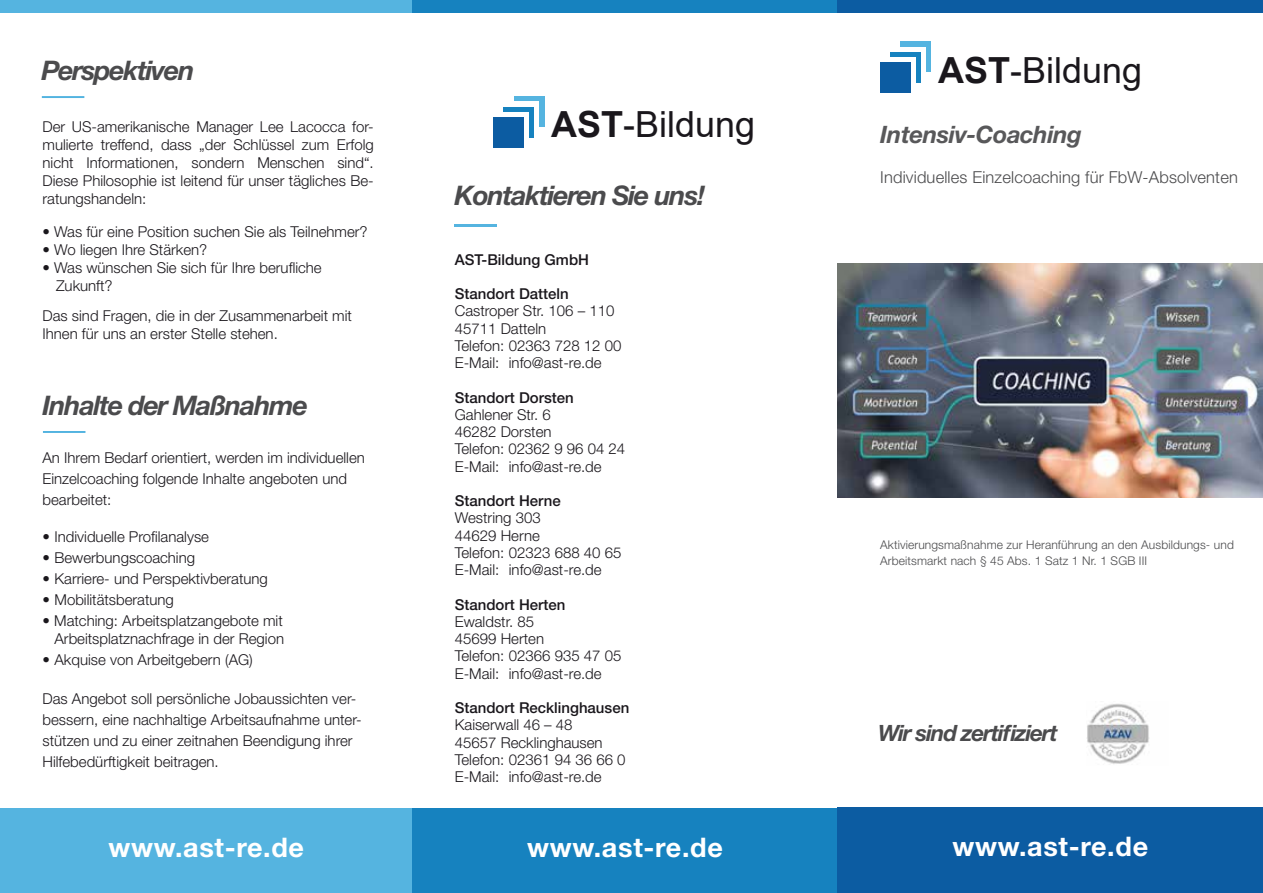
<style>
.page{position:relative;width:1263px;height:893px;background:#fff}
.page>*{position:absolute;margin:0;border:0;box-sizing:border-box;transform-origin:0 0}
.t1{font:36px "Arial";color:#1a171c}
.t2{font:700 28.5px "Helvetica Neue LT Std";color:#fff}
.t3{font:italic 700 27px "Helvetica Neue LT Std";letter-spacing:-.05em;color:#4b4b4d}
.t4{font:700 27px "Helvetica Neue LT Std";letter-spacing:.025em;color:#fff}
.t5{font:italic 700 24px "Helvetica Neue LT Std";letter-spacing:-.02em;color:#58585a}
.t6{font:italic 700 22.5px "Helvetica Neue LT Std";letter-spacing:-.05em;color:#4b4b4d}
.t7{font:300 16.5px "Helvetica Neue LT Std";letter-spacing:.01em;color:#4b4b4d}
.t8{font:300 15px/17.2px "Helvetica Neue LT Std";color:#1a171c}
.t9{font:500 15px "Helvetica Neue LT Std";color:#1a171c}
.t10{font:300 12px/16.5px "Helvetica Neue LT Std";letter-spacing:.01em;color:#4b4b4d}
.s1{font-weight:700}
</style>
<div class="page">
<div style="left:0;top:0;width:416px;height:13px;background:#55b4e0"></div>
<div style="left:412px;top:0;width:427px;height:13px;background:#1682bf"></div>
<div style="left:0;top:808px;width:416px;height:85px;background:#55b4e0"></div>
<div style="left:412px;top:808px;width:427px;height:85px;background:#1682bf"></div>
<hr style="left:43px;top:431px;width:42px;height:2px;background:#52b3e0">
<hr style="left:42px;top:96px;width:42px;height:2px;background:#52b3e0">
<img style="left:838px;top:264px;width:425px;height:233px">
<div style="left:838px;top:0;width:425px;height:13px;background:#0c5ca2"></div>
<div style="left:838px;top:808px;width:425px;height:85px;background:#0c5ca2"></div>
<div style="left:901px;top:42px;width:30px;height:30px;background:#55b4e0"></div>
<div style="left:895px;top:47px;width:31px;height:30px;background:#fff"></div>
<div style="left:890px;top:52px;width:31px;height:30px;background:#1682bf"></div>
<div style="left:885px;top:57px;width:31px;height:31px;background:#fff"></div>
<div style="left:880px;top:62px;width:31px;height:31px;background:#0c5ca2"></div>
<img style="left:1087px;top:703px;width:62px;height:61px">
<div style="left:514px;top:97px;width:30px;height:30px;background:#55b4e0"></div>
<div style="left:509px;top:102px;width:30px;height:30px;background:#fff"></div>
<div style="left:504px;top:107px;width:30px;height:30px;background:#1682bf"></div>
<div style="left:498px;top:112px;width:31px;height:30px;background:#fff"></div>
<div style="left:493px;top:117px;width:31px;height:31px;background:#0c5ca2"></div>
<hr style="left:455px;top:225px;width:42px;height:2px;background:#55b4e0">
<h3 class="t3" style="left:41px;top:54px;width:155px">Perspektiven</h3>
<p class="t8" style="left:43px;top:117px;width:333px;line-height:18px;text-align:justify">Der US-amerikanische Manager Lee Lacocca for&shy;mulierte treffend, dass „der Schlüssel zum Erfolg nicht Informationen, sondern Menschen sind“.<br>Diese Philosophie ist leitend für unser tägliches Be&shy;ratungshandeln:</p>
<p class="t8" style="left:43px;top:223px;width:327px">• Was für eine Position suchen Sie als Teilnehmer?</p>
<p class="t8" style="left:43px;top:241px;width:166px">• Wo liegen Ihre Stärken?</p>
<p class="t8" style="left:56px;top:258px;width:267px;line-height:18px;text-indent:-14px">• Was wünschen Sie sich für Ihre berufliche<br>Zukunft?</p>
<p class="t8" style="left:43px;top:306px;width:311px;line-height:18px">Das sind Fragen, die in der Zusammenarbeit mit<br>Ihnen für uns an erster Stelle stehen.</p>
<h3 class="t3" style="left:43px;top:389px;width:267px">Inhalte der Maßnahme</h3>
<p class="t8" style="left:43px;top:447px;width:324px;line-height:21px">An Ihrem Bedarf orientiert, werden im individuellen<br>Einzelcoaching folgende Inhalte angeboten und bearbeitet:</p>
<p class="t8" style="left:43px;top:528px;width:168px">• Individuelle Profilanalyse</p>
<p class="t8" style="left:43px;top:549px;width:154px">• Bewerbungscoaching</p>
<p class="t8" style="left:43px;top:570px;width:227px">• Karriere- und Perspektivberatung</p>
<p class="t8" style="left:43px;top:591px;width:133px">• Mobilitätsberatung</p>
<p class="t8" style="left:43px;top:612px;width:243px;line-height:18px;text-align:right">• Matching: Arbeitsplatzangebote mit<br>Arbeitsplatznachfrage in der Region</p>
<p class="t8" style="left:43px;top:651px;width:212px">• Akquise von Arbeitgebern (AG)</p>
<p class="t8" style="left:43px;top:688px;width:321px;line-height:21px">Das Angebot soll persönliche Jobaussichten ver&shy;bessern, eine nachhaltige Arbeitsaufnahme unter&shy;stützen und zu einer zeitnahen Beendigung ihrer Hilfebedürftigkeit beitragen.</p>
<h1 class="t1" style="left:551px;top:100px;width:206px"><span class="s1">AST</span>-Bildung</h1>
<h3 class="t3" style="left:455px;top:179px;width:252px">Kontaktieren Sie uns!</h3>
<p class="t9" style="left:455px;top:250px;width:136px">AST-Bildung GmbH</p>
<p class="t9" style="left:455px;top:285px;width:115px">Standort Datteln</p>
<p class="t8" style="left:455px;top:302px;width:168px">Castroper Str. 106 – 110<br>45711 Datteln<br>Telefon: 02363 728 12 00<br>E-Mail: info@ast-re.de</p>
<p class="t9" style="left:455px;top:388px;width:120px">Standort Dorsten</p>
<p class="t8" style="left:455px;top:406px;width:172px">Gahlener Str. 6<br>46282 Dorsten<br>Telefon: 02362 9 96 04 24<br>E-Mail: info@ast-re.de</p>
<p class="t9" style="left:455px;top:492px;width:107px">Standort Herne</p>
<p class="t8" style="left:455px;top:509px;width:168px">Westring 303<br>44629 Herne<br>Telefon: 02323 688 40 65<br>E-Mail: info@ast-re.de</p>
<p class="t9" style="left:455px;top:595px;width:112px">Standort Herten</p>
<p class="t8" style="left:455px;top:613px;width:168px">Ewaldstr. 85<br>45699 Herten<br>Telefon: 02366 935 47 05<br>E-Mail: info@ast-re.de</p>
<p class="t9" style="left:455px;top:699px;width:176px">Standort Recklinghausen</p>
<p class="t8" style="left:455px;top:716px;width:172px">Kaiserwall 46 – 48<br>45657 Recklinghausen<br>Telefon: 02361 94 36 66 0<br>E-Mail: info@ast-re.de</p>
<h1 class="t1" style="left:938px;top:45px;width:206px"><span class="s1">AST</span>-Bildung</h1>
<h3 class="t5" style="left:880px;top:120px;width:203px">Intensiv-Coaching</h3>
<p class="t7" style="left:880px;top:167px;width:359px">Individuelles Einzelcoaching für FbW-Absolventen</p>
<p class="t10" style="left:880px;top:536px;width:355px">Aktivierungsmaßnahme zur Heranführung an den Ausbildungs- und<br>Arbeitsmarkt nach § 45 Abs. 1 Satz 1 Nr. 1 SGB III</p>
<h3 class="t6" style="left:878px;top:719px;width:181px">Wir sind zertifiziert</h3>
<h3 class="t4" style="left:109px;top:831px;width:197px">www.ast-re.de</h3>
<h3 class="t4" style="left:527px;top:830px;width:197px">www.ast-re.de</h3>
<h3 class="t4" style="left:952px;top:830px;width:197px">www.ast-re.de</h3>
<h2 class="t2" style="left:913px;top:831px;width:273px">www.ast-bildung.de</h2>
</div>
